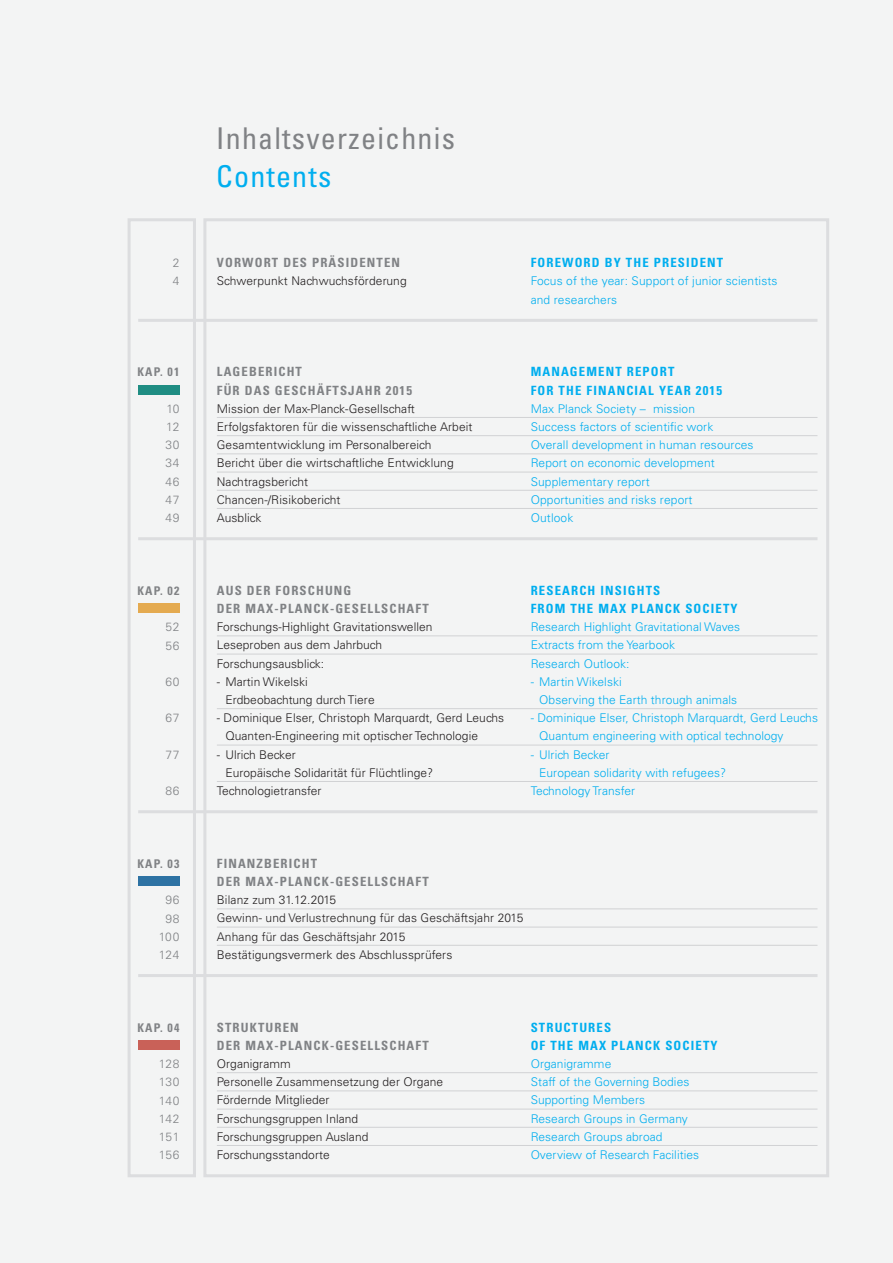
<style>
.page{position:relative;width:893px;height:1263px;background:#f3f4f4}
.page>*{position:absolute;margin:0;border:0;box-sizing:border-box;transform-origin:0 0}
.t1{font:condensed 30px "Univers LT";letter-spacing:.04em;color:#808285}
.t2{font:condensed 30px "Univers LT";letter-spacing:.04em;color:#00aeef}
.t3{font:700 condensed 12.75px/18.1px "Univers LT";letter-spacing:.09em;color:#808285}
.t4{font:700 condensed 12.75px/18.1px "Univers LT";letter-spacing:.09em;color:#00aeef}
.t5{font:300 12px/18.1px "Univers LT";letter-spacing:.005em;color:#231f20}
.t6{font:300 12px/18.1px "Univers LT";letter-spacing:.005em;color:#00aeef}
.t7{font:300 12px/18.1px "Univers LT";letter-spacing:.05em;color:#808285}
.t8{font:700 condensed 12px "Univers LT";letter-spacing:.09em;color:#808285}
</style>
<div class="page">
<div style="left:203px;top:218px;width:626px;height:959px;border:3px solid #dcdddf"></div>
<div style="left:128px;top:218px;width:68px;height:959px;border:3px solid #dcdddf"></div>
<hr style="left:217px;top:417px;width:600px;height:1px;background:#d1d2d4">
<hr style="left:217px;top:435px;width:600px;height:1px;background:#d1d2d4">
<hr style="left:217px;top:453px;width:600px;height:1px;background:#d1d2d4">
<hr style="left:217px;top:472px;width:600px;height:1px;background:#d1d2d4">
<hr style="left:217px;top:490px;width:600px;height:1px;background:#d1d2d4">
<hr style="left:217px;top:508px;width:600px;height:1px;background:#d1d2d4">
<hr style="left:217px;top:635px;width:600px;height:1px;background:#d1d2d4">
<hr style="left:217px;top:654px;width:600px;height:1px;background:#d1d2d4">
<hr style="left:217px;top:708px;width:600px;height:1px;background:#d1d2d4">
<hr style="left:217px;top:745px;width:600px;height:1px;background:#d1d2d4">
<hr style="left:217px;top:781px;width:600px;height:1px;background:#d1d2d4">
<hr style="left:217px;top:908px;width:600px;height:1px;background:#d0d1d3">
<hr style="left:217px;top:927px;width:600px;height:1px;background:#d0d1d3">
<hr style="left:217px;top:945px;width:600px;height:1px;background:#d0d1d3">
<hr style="left:217px;top:1072px;width:600px;height:1px;background:#d1d2d4">
<hr style="left:217px;top:1090px;width:600px;height:1px;background:#d1d2d4">
<hr style="left:217px;top:1109px;width:600px;height:1px;background:#d1d2d4">
<hr style="left:217px;top:1127px;width:600px;height:1px;background:#d1d2d4">
<hr style="left:217px;top:1145px;width:600px;height:1px;background:#d1d2d4">
<hr style="left:138px;top:319px;width:679px;height:3px;background:#dcdddf">
<hr style="left:138px;top:537px;width:679px;height:3px;background:#dcdddf">
<hr style="left:138px;top:810px;width:679px;height:3px;background:#dcdddf">
<hr style="left:138px;top:974px;width:679px;height:3px;background:#dcdddf">
<div style="left:138px;top:385px;width:41px;height:10px;background:#1f8d83"></div>
<div style="left:138px;top:604px;width:41px;height:9px;background:#e4aa50"></div>
<div style="left:138px;top:877px;width:41px;height:9px;background:#2d72a3"></div>
<div style="left:138px;top:1041px;width:41px;height:9px;background:#c96158"></div>
<p class="t7" style="left:173px;top:254px;width:8px">2<br>4</p>
<p class="t8" style="left:138px;top:365px;width:43px">KAP. 01</p>
<p class="t7" style="left:165px;top:400px;width:15px;text-align:justify">10<br>12<br>30<br>34<br>46<br>47<br>49</p>
<p class="t8" style="left:138px;top:583px;width:43px">KA P. 02</p>
<p class="t7" style="left:165px;top:618px;width:15px">52<br>56</p>
<p class="t7" style="left:165px;top:673px;width:15px">60</p>
<p class="t7" style="left:165px;top:709px;width:15px">67</p>
<p class="t7" style="left:165px;top:745px;width:15px">77</p>
<p class="t7" style="left:165px;top:782px;width:15px">86</p>
<p class="t8" style="left:138px;top:856px;width:43px">KA P. 03</p>
<p class="t7" style="left:159px;top:891px;width:22px;text-align:center">96<br>98<br>100<br>124</p>
<p class="t8" style="left:138px;top:1020px;width:43px">KAP. 04</p>
<p class="t7" style="left:159px;top:1055px;width:22px;text-align:justify">128<br>130<br>140<br>142<br>151<br>156</p>
<h1 class="t1" style="left:216px;top:120px;width:240px">Inhaltsverzeichnis</h1>
<h1 class="t2" style="left:216px;top:157px;width:117px">Contents</h1>
<p class="t3" style="left:217px;top:254px;width:185px">VORWORT DES PRÄSIDENTEN</p>
<p class="t5" style="left:217px;top:272px;width:191px">Schwerpunkt Nachwuchsförderung</p>
<p class="t4" style="left:531px;top:254px;width:9px">FOR</p>
<p class="t4" style="left:555px;top:254px;width:18px">EWOR</p>
<p class="t4" style="left:592px;top:254px;width:133px">D BY THE PRESIDENT</p>
<p class="t6" style="left:531px;top:272px;width:248px">Focus of the year: Support of junior scientists and researchers</p>
<p class="t3" style="left:217px;top:363px;width:197px">LAGEBERICHT<br>FÜR DAS GESCHÄFTSJAHR 2015</p>
<p class="t5" style="left:217px;top:399px;width:257px">Mission der Max-Planck-Gesellschaft Erfolgsfaktoren für die wissenschaftliche Arbeit Gesamtentwicklung im Personalbereich<br>Bericht über die wirtschaftliche Entwicklung Nachtragsbericht<br>Chancen-/Risikobericht<br>Ausblick</p>
<p class="t4" style="left:531px;top:363px;width:193px">MANAGEMENT REPORT<br>FOR THE FINANCIAL YEAR 2015</p>
<p class="t6" style="left:531px;top:399px;width:224px">Max Planck Society – mission<br>Success factors of scientific work<br>Overall development in human resources<br>Report on economic development<br>Supplementary report<br>Opportunities and risks report<br>Outlook</p>
<p class="t3" style="left:217px;top:581px;width:67px">AUS DER FOR</p>
<p class="t3" style="left:217px;top:581px;width:213px;text-align:center">SCHUNG<br>DER MAX-PLANCK-GESELLSCHAFT</p>
<p class="t5" style="left:217px;top:618px;width:217px">Forschungs-Highlight Gravitationswellen<br>Leseproben aus dem Jahrbuch<br>Forschungsausblick:</p>
<p class="t5" style="left:225px;top:672px;width:151px;text-indent:-9px">- Martin Wikelski<br>Erdbeobachtung durch Tiere</p>
<p class="t5" style="left:225px;top:709px;width:280px;text-indent:-9px">- Dominique Elser, Christoph Marquardt, Gerd Leuchs<br>Quanten-Engineering mit optischer Technologie</p>
<p class="t5" style="left:217px;top:745px;width:80px">- Ulrich Becker</p>
<p class="t5" style="left:225px;top:763px;width:209px">Europäische Solidarität für Flüchtlinge?</p>
<p class="t5" style="left:217px;top:782px;width:106px">Technologietransfer</p>
<p class="t4" style="left:531px;top:581px;width:17px">RESEA</p>
<p class="t4" style="left:571px;top:581px;width:38px">RCH INSIGH</p>
<p class="t4" style="left:531px;top:581px;width:130px;text-indent:115px">TS<br>FROM THE MAX PLANCK</p>
<p class="t4" style="left:685px;top:599px;width:54px">SOCIETY</p>
<p class="t6" style="left:531px;top:618px;width:211px">Research Highlight Gravitational Waves<br>Extracts from the Yearbook<br>Research Outlook:</p>
<p class="t6" style="left:539px;top:672px;width:199px;text-indent:-9px">- Martin Wikelski<br>Observing the Earth through animals</p>
<p class="t6" style="left:539px;top:709px;width:280px;text-indent:-9px">- Dominique Elser, Christoph Marquardt, Gerd Leuchs<br>Quantum engineering with optical technology</p>
<p class="t6" style="left:531px;top:745px;width:80px">- Ulrich Becker</p>
<p class="t6" style="left:539px;top:763px;width:188px">European solidarity with refugees?</p>
<p class="t6" style="left:531px;top:782px;width:106px">Technology Transfer</p>
<p class="t3" style="left:217px;top:854px;width:102px;text-indent:40px">ZBERICHT<br>DER MAX-PLANCK</p>
<p class="t3" style="left:217px;top:854px;width:9px">FINAN</p>
<p class="t3" style="left:330px;top:872px;width:14px">-GESE</p>
<p class="t3" style="left:368px;top:872px;width:23px">LLSCHAF</p>
<p class="t3" style="left:422px;top:872px;width:8px">T</p>
<p class="t5" style="left:217px;top:891px;width:308px">Bilanz zum 31.12.2015<br>Gewinn- und Verlustrechnung für das Geschäftsjahr 2015<br>Anhang für das Geschäftsjahr 2015<br>Bestätigungsvermerk des Abschlussprüfers</p>
<p class="t3" style="left:217px;top:1018px;width:9px">STR</p>
<p class="t3" style="left:217px;top:1018px;width:213px;text-indent:24px">UKTUREN<br>DER MAX-PLANCK-GESELLSCHAFT</p>
<p class="t5" style="left:217px;top:1055px;width:228px">Organigramm<br>Personelle Zusammensetzung der Organe<br>Fördernde Mitglieder<br>Forschungsgruppen Inland<br>Forschungsgruppen Ausland<br>Forschungsstandorte</p>
<p class="t4" style="left:531px;top:1018px;width:9px">STR</p>
<p class="t4" style="left:531px;top:1018px;width:106px;text-align:center">UCTURES<br>OF THE MAX PLANCK</p>
<p class="t4" style="left:665px;top:1036px;width:54px">SOCIETY</p>
<p class="t6" style="left:531px;top:1055px;width:170px">Organigramme<br>Staff of the Governing Bodies<br>Supporting Members<br>Research Groups in Germany<br>Research Groups abroad<br>Overview of Research Facilities</p>
</div>
